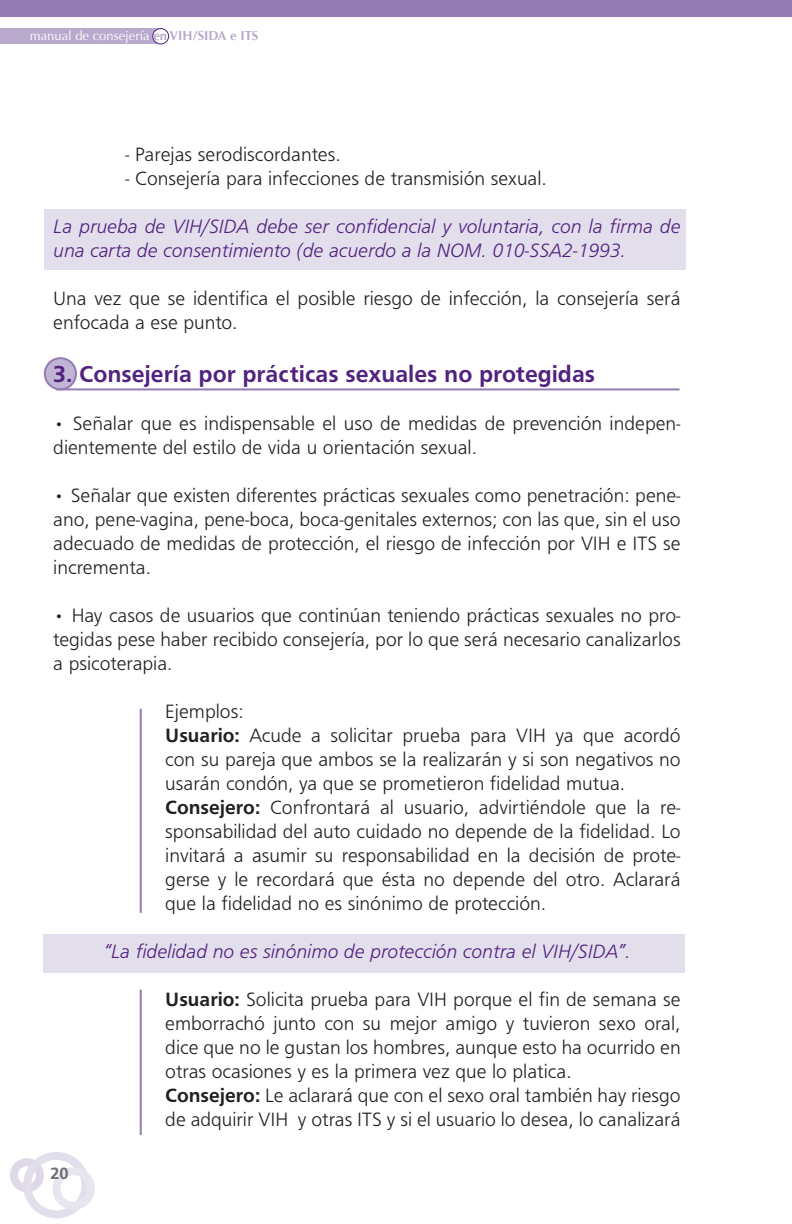
<style>
.page{position:relative;width:792px;height:1224px;background:#fff}
.page>*{position:absolute;margin:0;border:0;box-sizing:border-box;transform-origin:0 0}
.t1{font:24px "Frugal Sans Bold DTC";color:#52227f}
.t2{font:20px/24px "Frugal Sans Light DTC";color:#231f20}
.t3{font:20px/24px "Frugal Sans Light Italic DTC";color:#52227f}
.t4{font:17px "Frugal Sans Bold DTC";color:#6c6d70}
.t5{font:13px "Optima";color:#fff}
.s1{font-weight:700;color:#b8a9cd}
.s2{font-family:"Frugal Sans Bold DTC"}
</style>
<div class="page">
<div style="left:10px;top:1158px;width:34px;height:34px;border:8px solid #ded8e9;border-radius:50%"></div>
<div style="left:0;top:29px;width:160px;height:15px;background:#b8a9cd"></div>
<div style="left:153px;top:29px;width:16px;height:15px;background:#fff;border-radius:50%"></div>
<div style="left:153px;top:28px;width:16px;height:16px;border:1px solid #52227f;border-radius:50%"></div>
<div style="left:23px;top:1152px;width:67px;height:66px;border:8px solid #e3deec;border-radius:50%"></div>
<div style="left:52px;top:1167px;width:43px;height:43px;border:8px solid #e9e5f0;border-radius:50%"></div>
<div style="left:0;top:0;width:792px;height:17px;background:#947cb2"></div>
<div style="left:44px;top:209px;width:642px;height:60px;background:#e3deec"></div>
<div style="left:44px;top:934px;width:641px;height:39px;background:#e3deec"></div>
<div style="left:45px;top:358px;width:31px;height:31px;background:#c1b5d4;border-radius:50%"></div>
<div style="left:44px;top:357px;width:33px;height:33px;border:2px solid #947cb2;border-radius:50%"></div>
<hr style="left:56px;top:388px;width:624px;height:2px;background:#947cb2">
<hr style="left:140px;top:709px;width:2px;height:204px;background:#947cb2">
<hr style="left:140px;top:990px;width:2px;height:145px;background:#947cb2">
<p class="t5" style="left:30px;top:28px;width:230px">manual de consejería <span class="s1">en VIH/SIDA e ITS</span></p>
<p class="t2" style="left:125px;top:143px;width:217px">- Parejas serodiscordantes.</p>
<p class="t2" style="left:125px;top:167px;width:423px">- Consejería para infecciones de transmisión sexual.</p>
<p class="t3" style="left:53px;top:214px;width:629px">La prueba de VIH/SIDA debe ser confidencial y voluntaria, con la firma de una carta de consentimiento (de acuerdo a la NOM. 010-SSA2-1993.</p>
<p class="t2" style="left:53px;top:287px;width:629px">Una vez que se identifica el posible riesgo de infección, la consejería será enfocada a ese punto.</p>
<p class="t1" style="left:53px;top:360px;width:543px">3. Consejería por prácticas sexuales no protegidas</p>
<p class="t2" style="left:53px;top:411px;width:629px">• Señalar que es indispensable el uso de medidas de prevención indepen&shy;dientemente del estilo de vida u orientación sexual.</p>
<p class="t2" style="left:53px;top:483px;width:629px;text-align:justify">• Señalar que existen diferentes prácticas sexuales como penetración: pene&shy;ano, pene-vagina, pene-boca, boca-genitales externos; con las que, sin el uso adecuado de medidas de protección, el riesgo de infección por VIH e ITS se incrementa.</p>
<p class="t2" style="left:53px;top:603px;width:629px;text-align:justify">• Hay casos de usuarios que continúan teniendo prácticas sexuales no pro&shy;tegidas pese haber recibido consejería, por lo que será necesario canalizarlos a psicoterapia.</p>
<p class="t2" style="left:165px;top:699px;width:517px">Ejemplos:<br><span class="s2">Usuario:</span> Acude a solicitar prueba para VIH ya que acordó con su pareja que ambos se la realizarán y si son negativos no usarán condón, ya que se prometieron fidelidad mutua.<br><span class="s2">Consejero:</span> Confrontará al usuario, advirtiéndole que la re&shy;sponsabilidad del auto cuidado no depende de la fidelidad. Lo invitará a asumir su responsabilidad en la decisión de prote&shy;gerse y le recordará que ésta no depende del otro. Aclarará que la fidelidad no es sinónimo de protección.</p>
<p class="t3" style="left:103px;top:939px;width:529px">“La fidelidad no es sinónimo de protección contra el VIH/SIDA”.</p>
<p class="t2" style="left:165px;top:987px;width:517px"><span class="s2">Usuario:</span> Solicita prueba para VIH porque el fin de semana se emborrachó junto con su mejor amigo y tuvieron sexo oral, dice que no le gustan los hombres, aunque esto ha ocurrido en otras ocasiones y es la primera vez que lo platica.<br><span class="s2">Consejero:</span> Le aclarará que con el sexo oral también hay riesgo de adquirir VIH y otras ITS y si el usuario lo desea, lo canalizará</p>
<p class="t4" style="left:50px;top:1164px;width:20px">20</p>
</div>
